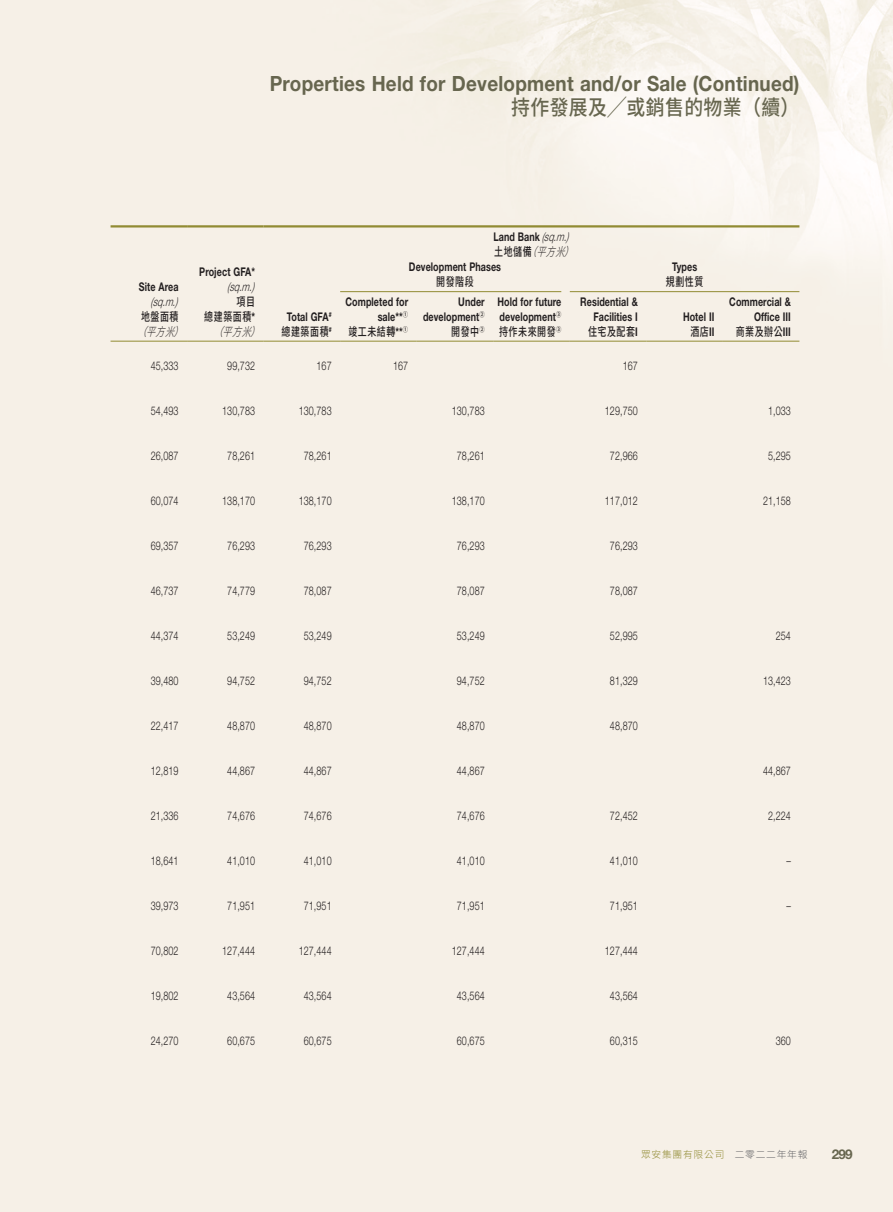
<style>
.page{position:relative;width:893px;height:1212px;background:#fff}
.page>*{position:absolute;margin:0;border:0;box-sizing:border-box;transform-origin:0 0}
.t1{font:700 21px "Helvetica Neue LT Std";letter-spacing:.015em;color:#67664f;scale:.9 1}
.t2{font:500 21px "Source Han Sans TC";letter-spacing:.02em;color:#67664f;scale:.9 1}
.t3{font:700 13.5px "Helvetica Neue LT Std";color:#67664f}
.t4{font:300 12px "Helvetica Neue LT Std";letter-spacing:.01em;color:#231f20;scale:.75 1}
.t5{font:700 12px/15px "Helvetica Neue LT Std";letter-spacing:.01em;color:#231f20;text-align:right;scale:.75 1}
.t6{font:500 12px "Source Han Sans TC";letter-spacing:.06em;color:#231f20;scale:.75 1}
.t7{font:italic 300 12px "Source Han Sans TC";color:#231f20;scale:.75 1}
.t8{font:italic 300 12px "Helvetica Neue LT Std";color:#231f20;scale:.75 1}
.t9{font:300 9.75px "Source Han Sans TC";letter-spacing:.08em;color:#918b33}
.s1{font-family:"Helvetica Neue LT Std";font-weight:700}
.s2{font-weight:300;font-style:italic}
.s3{font-weight:500;font-style:normal}
.s4{color:#636366}
</style>
<div class="page">
<hr style="left:111px;top:225px;width:76px;height:2px;background:#918b33">
<hr style="left:187px;top:225px;width:77px;height:2px;background:#918b33">
<hr style="left:264px;top:225px;width:535px;height:2px;background:#918b33">
<hr style="left:340px;top:291px;width:221px;height:1px;background:#918b33">
<hr style="left:570px;top:291px;width:229px;height:1px;background:#918b33">
<hr style="left:111px;top:341px;width:76px;height:1px;background:#918b33">
<hr style="left:187px;top:341px;width:77px;height:1px;background:#918b33">
<hr style="left:264px;top:341px;width:76px;height:1px;background:#918b33">
<hr style="left:340px;top:341px;width:77px;height:1px;background:#918b33">
<hr style="left:417px;top:341px;width:76px;height:1px;background:#918b33">
<hr style="left:493px;top:341px;width:77px;height:1px;background:#918b33">
<hr style="left:570px;top:341px;width:76px;height:1px;background:#918b33">
<hr style="left:646px;top:341px;width:77px;height:1px;background:#918b33">
<hr style="left:723px;top:341px;width:76px;height:1px;background:#918b33">
<h1 class="t1" style="left:270px;top:71px;width:590px">Properties Held for Development and/or Sale (Continued)</h1>
<h1 class="t2" style="left:511px;top:96px;width:322px">持作發展及╱或銷售的物業（續）</h1>
<p class="t5" style="left:139px;top:279px;width:54px">Site Area</p>
<p class="t8" style="left:151px;top:294px;width:39px">(sq.m.)</p>
<p class="t6" style="left:141px;top:309px;width:52px">地盤面積</p>
<p class="t7" style="left:137px;top:324px;width:74px">（平方米）</p>
<p class="t5" style="left:199px;top:264px;width:76px">Project GFA*</p>
<p class="t8" style="left:227px;top:279px;width:39px">(sq.m.)</p>
<p class="t6" style="left:237px;top:294px;width:26px">項目</p>
<p class="t6" style="left:204px;top:309px;width:69px">總建築面積<span class="s1">*</span></p>
<p class="t7" style="left:214px;top:324px;width:74px">（平方米）</p>
<p class="t5" style="left:287px;top:309px;width:61px">Total GFA<sup>#</sup></p>
<p class="t6" style="left:282px;top:324px;width:68px">總建築面積<sup>#</sup></p>
<p class="t5" style="left:493px;top:229px;width:104px">La nd Ba n k <span class="s2">(sq.m.)</span></p>
<p class="t7" style="left:494px;top:245px;width:119px"><span class="s3">土地儲備</span>（平方米）</p>
<p class="t5" style="left:409px;top:259px;width:124px">Development Phases</p>
<p class="t5" style="left:672px;top:259px;width:35px">Types</p>
<p class="t6" style="left:436px;top:275px;width:52px">開發階段</p>
<p class="t6" style="left:666px;top:275px;width:52px">規劃性質</p>
<p class="t5" style="left:345px;top:294px;width:85px">Completed for sale**<sup>➀</sup></p>
<p class="t6" style="left:348px;top:324px;width:81px">竣工未結轉<span class="s1">**</span><sup>➀</sup></p>
<p class="t5" style="left:423px;top:294px;width:84px">Under development<sup>➁</sup></p>
<p class="t6" style="left:451px;top:324px;width:46px">開發中<sup>➁</sup></p>
<p class="t5" style="left:497px;top:294px;width:87px;text-align:left">Hold for future development<sup>➂</sup></p>
<p class="t6" style="left:499px;top:324px;width:84px">持作未來開發<sup>➂</sup></p>
<p class="t5" style="left:580px;top:294px;width:78px">Residential &amp;<br>Facilities I</p>
<p class="t6" style="left:588px;top:324px;width:68px">住宅及配套<span class="s1">I</span></p>
<p class="t5" style="left:683px;top:309px;width:43px">Hotel II</p>
<p class="t6" style="left:690px;top:324px;width:33px">酒店<span class="s1">II</span></p>
<p class="t5" style="left:729px;top:294px;width:84px">Commercial &amp;<br>Office III</p>
<p class="t6" style="left:736px;top:324px;width:75px">商業及辦公<span class="s1">III</span></p>
<p class="t4" style="left:151px;top:358px;width:39px">45,333</p>
<p class="t4" style="left:227px;top:358px;width:39px">99,732</p>
<p class="t4" style="left:317px;top:358px;width:22px">167</p>
<p class="t4" style="left:393px;top:358px;width:22px">167</p>
<p class="t4" style="left:623px;top:358px;width:22px">167</p>
<p class="t4" style="left:151px;top:403px;width:39px">54,493</p>
<p class="t4" style="left:222px;top:403px;width:45px">130,783</p>
<p class="t4" style="left:299px;top:403px;width:45px">130,783</p>
<p class="t4" style="left:452px;top:403px;width:45px">130,783</p>
<p class="t4" style="left:605px;top:403px;width:45px">129,750</p>
<p class="t4" style="left:768px;top:403px;width:32px">1,033</p>
<p class="t4" style="left:151px;top:448px;width:39px">26,087</p>
<p class="t4" style="left:227px;top:448px;width:39px">78,261</p>
<p class="t4" style="left:304px;top:448px;width:39px">78,261</p>
<p class="t4" style="left:457px;top:448px;width:39px">78,261</p>
<p class="t4" style="left:610px;top:448px;width:39px">72,966</p>
<p class="t4" style="left:768px;top:448px;width:32px">5,295</p>
<p class="t4" style="left:151px;top:493px;width:39px">60,074</p>
<p class="t4" style="left:222px;top:493px;width:45px">138,170</p>
<p class="t4" style="left:299px;top:493px;width:45px">138,170</p>
<p class="t4" style="left:452px;top:493px;width:45px">138,170</p>
<p class="t4" style="left:605px;top:493px;width:45px">117,012</p>
<p class="t4" style="left:763px;top:493px;width:39px">21,158</p>
<p class="t4" style="left:151px;top:538px;width:39px">69,357</p>
<p class="t4" style="left:227px;top:538px;width:39px">76,293</p>
<p class="t4" style="left:304px;top:538px;width:39px">76,293</p>
<p class="t4" style="left:457px;top:538px;width:39px">76,293</p>
<p class="t4" style="left:610px;top:538px;width:39px">76,293</p>
<p class="t4" style="left:151px;top:583px;width:39px">46,737</p>
<p class="t4" style="left:227px;top:583px;width:39px">74,779</p>
<p class="t4" style="left:304px;top:583px;width:39px">78,087</p>
<p class="t4" style="left:457px;top:583px;width:39px">78,087</p>
<p class="t4" style="left:610px;top:583px;width:39px">78,087</p>
<p class="t4" style="left:151px;top:628px;width:39px">44,374</p>
<p class="t4" style="left:227px;top:628px;width:39px">53,249</p>
<p class="t4" style="left:304px;top:628px;width:39px">53,249</p>
<p class="t4" style="left:457px;top:628px;width:39px">53,249</p>
<p class="t4" style="left:610px;top:628px;width:39px">52,995</p>
<p class="t4" style="left:776px;top:628px;width:22px">254</p>
<p class="t4" style="left:151px;top:673px;width:39px">39,480</p>
<p class="t4" style="left:227px;top:673px;width:39px">94,752</p>
<p class="t4" style="left:304px;top:673px;width:39px">94,752</p>
<p class="t4" style="left:457px;top:673px;width:39px">94,752</p>
<p class="t4" style="left:610px;top:673px;width:39px">81,329</p>
<p class="t4" style="left:763px;top:673px;width:39px">13,423</p>
<p class="t4" style="left:151px;top:718px;width:39px">22,417</p>
<p class="t4" style="left:227px;top:718px;width:39px">48,870</p>
<p class="t4" style="left:304px;top:718px;width:39px">48,870</p>
<p class="t4" style="left:457px;top:718px;width:39px">48,870</p>
<p class="t4" style="left:610px;top:718px;width:39px">48,870</p>
<p class="t4" style="left:151px;top:763px;width:39px">12,819</p>
<p class="t4" style="left:227px;top:763px;width:39px">44,867</p>
<p class="t4" style="left:304px;top:763px;width:39px">44,867</p>
<p class="t4" style="left:457px;top:763px;width:39px">44,867</p>
<p class="t4" style="left:763px;top:763px;width:39px">44,867</p>
<p class="t4" style="left:151px;top:808px;width:39px">21,336</p>
<p class="t4" style="left:227px;top:808px;width:39px">74,676</p>
<p class="t4" style="left:304px;top:808px;width:39px">74,676</p>
<p class="t4" style="left:457px;top:808px;width:39px">74,676</p>
<p class="t4" style="left:610px;top:808px;width:39px">72,452</p>
<p class="t4" style="left:768px;top:808px;width:32px">2,224</p>
<p class="t4" style="left:151px;top:853px;width:39px">18,641</p>
<p class="t4" style="left:227px;top:853px;width:39px">41,010</p>
<p class="t4" style="left:304px;top:853px;width:39px">41,010</p>
<p class="t4" style="left:457px;top:853px;width:39px">41,010</p>
<p class="t4" style="left:610px;top:853px;width:39px">41,010</p>
<p class="t4" style="left:786px;top:853px;width:7px">–</p>
<p class="t4" style="left:151px;top:898px;width:39px">39,973</p>
<p class="t4" style="left:227px;top:898px;width:39px">71,951</p>
<p class="t4" style="left:304px;top:898px;width:39px">71,951</p>
<p class="t4" style="left:457px;top:898px;width:39px">71,951</p>
<p class="t4" style="left:610px;top:898px;width:39px">71,951</p>
<p class="t4" style="left:786px;top:898px;width:7px">–</p>
<p class="t4" style="left:151px;top:943px;width:39px">70,802</p>
<p class="t4" style="left:222px;top:943px;width:45px">127,444</p>
<p class="t4" style="left:299px;top:943px;width:45px">127,444</p>
<p class="t4" style="left:452px;top:943px;width:45px">127,444</p>
<p class="t4" style="left:605px;top:943px;width:45px">127,444</p>
<p class="t4" style="left:151px;top:988px;width:39px">19,802</p>
<p class="t4" style="left:227px;top:988px;width:39px">43,564</p>
<p class="t4" style="left:304px;top:988px;width:39px">43,564</p>
<p class="t4" style="left:457px;top:988px;width:39px">43,564</p>
<p class="t4" style="left:610px;top:988px;width:39px">43,564</p>
<p class="t4" style="left:151px;top:1033px;width:39px">24,270</p>
<p class="t4" style="left:227px;top:1033px;width:39px">60,675</p>
<p class="t4" style="left:304px;top:1033px;width:39px">60,675</p>
<p class="t4" style="left:457px;top:1033px;width:39px">60,675</p>
<p class="t4" style="left:610px;top:1033px;width:39px">60,315</p>
<p class="t4" style="left:776px;top:1033px;width:22px">360</p>
<p class="t9" style="left:641px;top:1149px;width:168px">眾安集團有限公司　<span class="s4">二零二二年年報</span></p>
<p class="t3" style="left:832px;top:1146px;width:22px">299</p>
</div>
